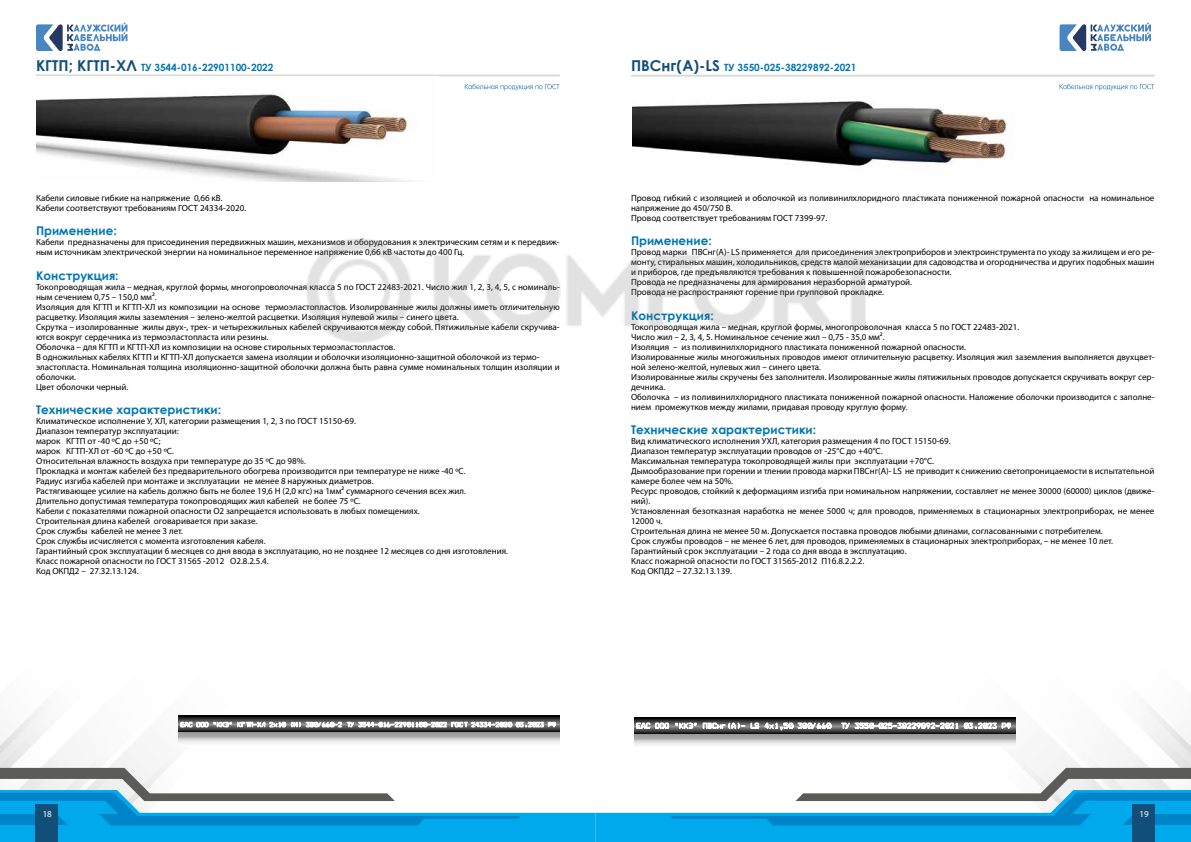
<style>
.page{position:relative;width:1191px;height:842px;background:#fff}
.page>*{position:absolute;margin:0;border:0;box-sizing:border-box;transform-origin:0 0}
.t1{font:700 12px "Century Gothic";color:#0076b3}
.t2{font:700 10px "Century Gothic";color:#0076b3}
.t3{font:9px/10px "Myriad Pro";color:#000}
.t4{font:9px "Myriad Pro";color:#fff}
.s1{font-size:15px;color:#114f79}
</style>
<div class="page">
<svg style="left:36px;top:23px;width:91px;height:28px"></svg>
<svg style="left:1059px;top:23px;width:92px;height:28px"></svg>
<svg style="left:465px;top:84px;width:94px;height:7px"></svg>
<svg style="left:1059px;top:84px;width:95px;height:7px"></svg>
<hr style="left:36px;top:74px;width:524px;height:2px;background:#dadada">
<img style="left:37px;top:94px;width:377px;height:87px">
<hr style="left:631px;top:75px;width:523px;height:2px;background:#dadada">
<img style="left:632px;top:101px;width:375px;height:65px">
<svg style="left:0;top:707px;width:1191px;height:135px"></svg>
<img style="left:307px;top:238px;width:579px;height:105px">
<p class="t2" style="left:36px;top:60px;width:239px"><span class="s1">КГТП; КГТП-ХЛ</span> ТУ 3544-016-22901100-2022</p>
<p class="t3" style="left:36px;top:193px;width:212px">Кабели силовые гибкие на напряжение 0,66 кВ.<br>Кабели соответствуют требованиям ГОСТ 24334-2020.</p>
<h1 class="t1" style="left:36px;top:222px;width:82px">Применение:</h1>
<p class="t3" style="left:36px;top:237px;width:525px">Кабели предназначены для присоединения передвижных машин, механизмов и оборудования к электрическим сетям и к передвиж&shy;ным источникам электрической энергии на номинальное переменное напряжение 0,66 кВ частоты до 400 Гц.</p>
<h1 class="t1" style="left:36px;top:266px;width:84px">Конструкция:</h1>
<p class="t3" style="left:36px;top:281px;width:525px">Токопроводящая жила – медная, круглой формы, многопроволочная класса 5 по ГОСТ 22483-2021. Число жил 1, 2, 3, 4, 5, с номиналь&shy;ным сечением 0,75 – 150,0 мм².<br>Изоляция для КГТП и КГТП-ХЛ из композиции на основе термоэластопластов. Изолированные жилы должны иметь отличительную расцветку. Изоляция жилы заземления – зелено-желтой расцветки. Изоляция нулевой жилы – синего цвета.<br>Скрутка – изолированные жилы двух-, трех- и четырехжильных кабелей скручиваются между собой. Пятижильные кабели скручива&shy;ются вокруг сердечника из термоэластопласта или резины.<br>Оболочка – для КГТП и КГТП-ХЛ из композиции на основе стирольных термоэластопластов.<br>В одножильных кабелях КГТП и КГТП-ХЛ допускается замена изоляции и оболочки изоляционно-защитной оболочкой из термо&shy;эластопласта. Номинальная толщина изоляционно-защитной оболочки должна быть равна сумме номинальных толщин изоляции и оболочки.<br>Цвет оболочки черный.</p>
<h1 class="t1" style="left:36px;top:401px;width:187px">Технические характеристики:</h1>
<p class="t3" style="left:36px;top:416px;width:473px">Климатическое исполнение У, ХЛ, категории размещения 1, 2, 3 по ГОСТ 15150-69.<br>Диапазон температур эксплуатации:<br>марок КГТП от -40 ºС до +50 ºС;<br>марок КГТП-ХЛ от -60 ºС до +50 ºС.<br>Относительная влажность воздуха при температуре до 35 ºС до 98%.<br>Прокладка и монтаж кабелей без предварительного обогрева производится при температуре не ниже -40 ºС.<br>Радиус изгиба кабелей при монтаже и эксплуатации не менее 8 наружных диаметров.<br>Растягивающее усилие на кабель должно быть не более 19,6 Н (2,0 кгс) на 1мм² суммарного сечения всех жил.<br>Длительно допустимая температура токопроводящих жил кабелей не более 75 ºС.<br>Кабели с показателями пожарной опасности О2 запрещается использовать в любых помещениях.<br>Строительная длина кабелей оговаривается при заказе.<br>Срок службы кабелей не менее 3 лет.<br>Срок службы исчисляется с момента изготовления кабеля.<br>Гарантийный срок эксплуатации 6 месяцев со дня ввода в эксплуатацию, но не позднее 12 месяцев со дня изготовления.<br>Класс пожарной опасности по ГОСТ 31565 -2012 О2.8.2.5.4.<br>Код ОКПД2 – 27.32.13.124.</p>
<p class="t2" style="left:631px;top:60px;width:227px"><span class="s1">ПВСнг(А)-LS</span> ТУ 3550-025-38229892-2021</p>
<p class="t3" style="left:631px;top:193px;width:525px">Провод гибкий с изоляцией и оболочкой из поливинилхлоридного пластиката пониженной пожарной опасности на номинальное напряжение до 450/750 В.<br>Провод соответствует требованиям ГОСТ 7399-97.</p>
<h1 class="t1" style="left:631px;top:232px;width:82px">Применение:</h1>
<p class="t3" style="left:631px;top:247px;width:525px">Провод марки ПВСнг(А)- LS применяется для присоединения электроприборов и электроинструмента по уходу за жилищем и его ре&shy;монту, стиральных машин, холодильников, средств малой механизации для садоводства и огородничества и других подобных машин и приборов, где предъявляются требования к повышенной пожаробезопасности.<br>Провода не предназначены для армирования неразборной арматурой.<br>Провода не распространяют горение при групповой прокладке.</p>
<h1 class="t1" style="left:631px;top:306px;width:84px">Конструкция:</h1>
<p class="t3" style="left:631px;top:322px;width:525px">Токопроводящая жила – медная, круглой формы, многопроволочная класса 5 по ГОСТ 22483-2021.<br>Число жил – 2, 3, 4, 5. Номинальное сечение жил – 0,75 - 35,0 мм².<br>Изоляция – из поливинилхлоридного пластиката пониженной пожарной опасности.<br>Изолированные жилы многожильных проводов имеют отличительную расцветку. Изоляция жил заземления выполняется двухцвет&shy;ной зелено-желтой, нулевых жил – синего цвета.<br>Изолированные жилы скручены без заполнителя. Изолированные жилы пятижильных проводов допускается скручивать вокруг сер&shy;дечника.<br>Оболочка – из поливинилхлоридного пластиката пониженной пожарной опасности. Наложение оболочки производится с заполне&shy;нием промежутков между жилами, придавая проводу круглую форму.</p>
<h1 class="t1" style="left:631px;top:421px;width:187px">Технические характеристики:</h1>
<p class="t3" style="left:631px;top:436px;width:525px">Вид климатического исполнения УХЛ, категория размещения 4 по ГОСТ 15150-69.<br>Диапазон температур эксплуатации проводов от -25°С до +40°С.<br>Максимальная температура токопроводящей жилы при эксплуатации +70°С.<br>Дымообразование при горении и тлении провода марки ПВСнг(А)- LS не приводит к снижению светопроницаемости в испытательной камере более чем на 50%.<br>Ресурс проводов, стойкий к деформациям изгиба при номинальном напряжении, составляет не менее 30000 (60000) циклов (движе&shy;ний).<br>Установленная безотказная наработка не менее 5000 ч; для проводов, применяемых в стационарных электроприборах, не менее 12000 ч.<br>Строительная длина не менее 50 м. Допускается поставка проводов любыми длинами, согласованными с потребителем.<br>Срок службы проводов – не менее 6 лет, для проводов, применяемых в стационарных электроприборах, – не менее 10 лет.<br>Гарантийный срок эксплуатации – 2 года со дня ввода в эксплуатацию.<br>Класс пожарной опасности по ГОСТ 31565-2012 П1б.8.2.2.2.<br>Код ОКПД2 – 27.32.13.139.</p>
<p class="t4" style="left:43px;top:808px;width:11px">18</p>
<p class="t4" style="left:1139px;top:808px;width:11px">19</p>
</div>
